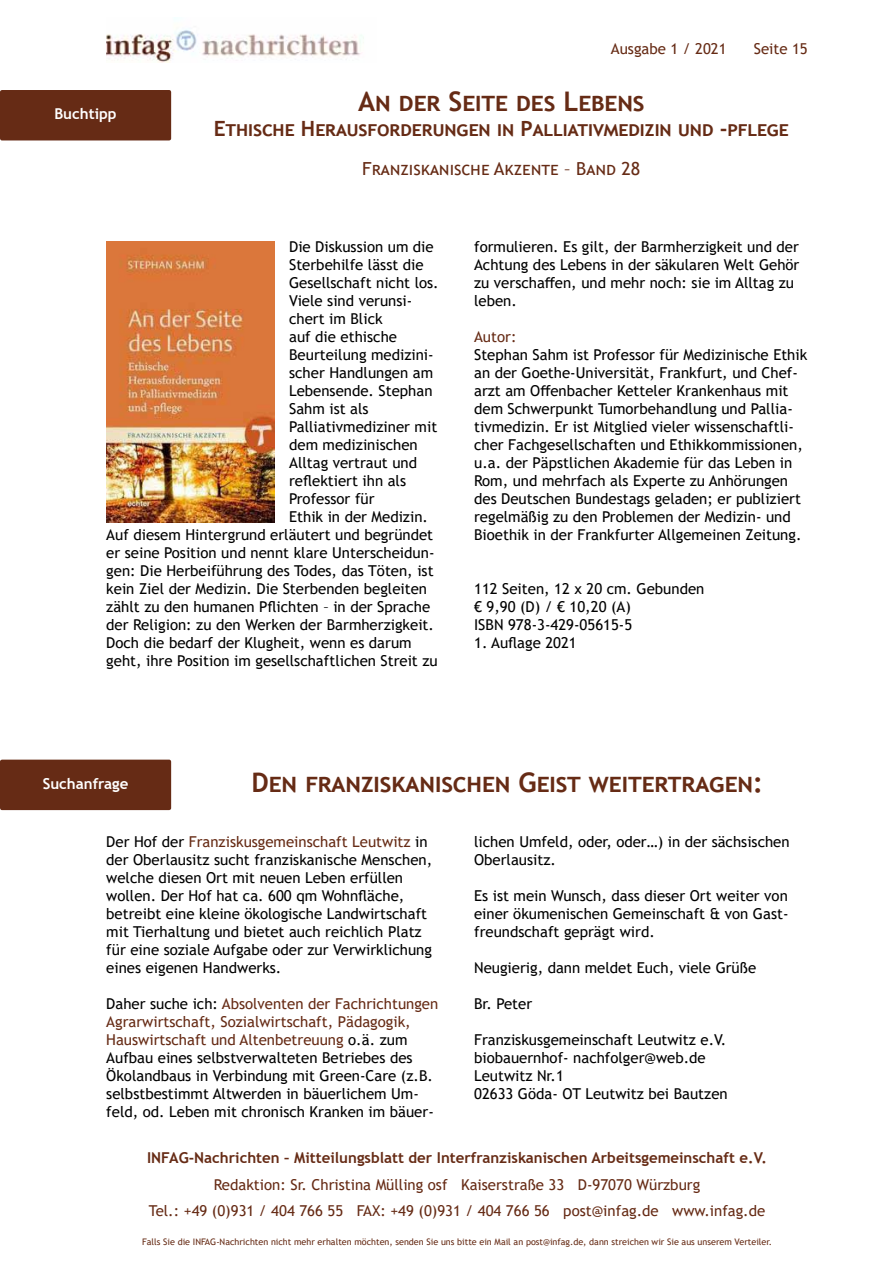
<style>
.page{position:relative;width:893px;height:1263px;background:#fff}
.page>*{position:absolute;margin:0;border:0;box-sizing:border-box;transform-origin:0 0}
.t1{font:700 27px "Trebuchet MS";color:#662b15}
.t2{font:700 21px "Trebuchet MS";color:#662b15}
.t3{font:18px "Trebuchet MS";color:#662b15}
.t4{font:15px/18px "Trebuchet MS";color:#000}
.t5{font:15px/26.5px "Trebuchet MS";color:#662b15;text-align:center}
.t6{font:700 15px "Trebuchet MS";color:#662b15}
.t7{font:700 15px "Trebuchet MS";color:#fff}
.t8{font:9px "Trebuchet MS";color:#662b15}
.s1{color:#662b15}
</style>
<div class="page">
<div style="left:0;top:760px;width:171px;height:50px;background:#662b15;border-radius:2px"></div>
<div style="left:0;top:90px;width:171px;height:50px;background:#662b15;border-radius:2px"></div>
<img style="left:106px;top:241px;width:168px;height:281px">
<img style="left:106px;top:29px;width:258px;height:33px">
<p class="t7" style="left:54px;top:104px;width:64px">Buchtipp</p>
<p class="t5" style="left:611px;top:35px;width:117px">Ausgabe 1 / 2021</p>
<p class="t5" style="left:754px;top:35px;width:56px">Seite 15</p>
<h1 class="t1" style="left:358px;top:85px;width:288px">An der Seite des Lebens</h1>
<h2 class="t2" style="left:214px;top:116px;width:577px">Ethische Herausforderungen in Palliativmedizin und -pflege</h2>
<p class="t3" style="left:362px;top:158px;width:280px">Franziskanische Akzente – Band 28</p>
<p class="t4" style="left:289px;top:238px;width:146px">Die Diskussion um die</p>
<p class="t4" style="left:289px;top:256px;width:136px">Sterbehilfe lässt die</p>
<p class="t4" style="left:289px;top:274px;width:151px">Gesellschaft nicht los.</p>
<p class="t4" style="left:289px;top:292px;width:125px">Viele sind verunsi-</p>
<p class="t4" style="left:289px;top:310px;width:95px">chert im Blick</p>
<p class="t4" style="left:289px;top:328px;width:109px">auf die ethische</p>
<p class="t4" style="left:289px;top:346px;width:146px">Beurteilung medizini-</p>
<p class="t4" style="left:289px;top:364px;width:145px">scher Handlungen am</p>
<p class="t4" style="left:289px;top:382px;width:145px">Lebensende. Stephan</p>
<p class="t4" style="left:289px;top:400px;width:81px">Sahm ist als</p>
<p class="t4" style="left:289px;top:418px;width:150px">Palliativmediziner mit</p>
<p class="t4" style="left:289px;top:436px;width:130px">dem medizinischen</p>
<p class="t4" style="left:289px;top:454px;width:129px">Alltag vertraut und</p>
<p class="t4" style="left:289px;top:472px;width:118px">reflektiert ihn als</p>
<p class="t4" style="left:289px;top:490px;width:87px">Professor für</p>
<p class="t4" style="left:289px;top:508px;width:140px">Ethik in der Medizin.</p>
<p class="t4" style="left:106px;top:526px;width:328px">Auf diesem Hintergrund erläutert und begründet</p>
<p class="t4" style="left:106px;top:544px;width:330px">er seine Position und nennt klare Unterscheidun-</p>
<p class="t4" style="left:106px;top:562px;width:329px">gen: Die Herbeiführung des Todes, das Töten, ist</p>
<p class="t4" style="left:106px;top:580px;width:322px">kein Ziel der Medizin. Die Sterbenden begleiten</p>
<p class="t4" style="left:106px;top:598px;width:325px">zählt zu den humanen Pflichten – in der Sprache</p>
<p class="t4" style="left:106px;top:616px;width:329px">der Religion: zu den Werken der Barmherzigkeit.</p>
<p class="t4" style="left:106px;top:634px;width:307px">Doch die bedarf der Klugheit, wenn es darum</p>
<p class="t4" style="left:106px;top:652px;width:333px">geht, ihre Position im gesellschaftlichen Streit zu</p>
<p class="t4" style="left:474px;top:238px;width:327px">formulieren. Es gilt, der Barmherzigkeit und der Achtung des Lebens in der säkularen Welt Gehör zu verschaffen, und mehr noch: sie im Alltag zu leben.</p>
<p class="t5" style="left:474px;top:323px;width:44px">Autor:</p>
<p class="t4" style="left:474px;top:346px;width:335px">Stephan Sahm ist Professor für Medizinische Ethik an der Goethe-Universität, Frankfurt, und Chef&shy;arzt am Offenbacher Ketteler Krankenhaus mit dem Schwerpunkt Tumorbehandlung und Pallia&shy;tivmedizin. Er ist Mitglied vieler wissenschaftli&shy;cher Fachgesellschaften und Ethikkommissionen, u.a. der Päpstlichen Akademie für das Leben in Rom, und mehrfach als Experte zu Anhörungen des Deutschen Bundestags geladen; er publiziert regelmäßig zu den Problemen der Medizin- und Bioethik in der Frankfurter Allgemeinen Zeitung.</p>
<p class="t4" style="left:474px;top:580px;width:232px">112 Seiten, 12 x 20 cm. Gebunden € 9,90 (D) / € 10,20 (A)<br>ISBN 978-3-429-05615-5</p>
<p class="t4" style="left:474px;top:634px;width:104px">1. Auflage 2021</p>
<p class="t7" style="left:43px;top:774px;width:87px">Suchanfrage</p>
<h1 class="t1" style="left:251px;top:765px;width:513px">Den franziskanischen Geist weitertragen:</h1>
<p class="t4" style="left:106px;top:833px;width:327px">Der Hof der <span class="s1">Franziskusgemeinschaft Leutwitz</span> in der Oberlausitz sucht franziskanische Menschen, welche diesen Ort mit neuen Leben erfüllen wollen. Der Hof hat ca. 600 qm Wohnfläche, betreibt eine kleine ökologische Landwirtschaft mit Tierhaltung und bietet auch reichlich Platz für eine soziale Aufgabe oder zur Verwirklichung eines eigenen Handwerks.</p>
<p class="t4" style="left:106px;top:995px;width:333px">Daher suche ich: <span class="s1">Absolventen der Fachrichtungen Agrarwirtschaft, Sozialwirtschaft, Pädagogik, Hauswirtschaft und Altenbetreuung</span> o.ä. zum Aufbau eines selbstverwalteten Betriebes des Ökolandbaus in Verbindung mit Green-Care (z.B. selbstbestimmt Altwerden in bäuerlichem Um&shy;feld, od. Leben mit chronisch Kranken im bäuer-</p>
<p class="t4" style="left:474px;top:833px;width:317px">lichen Umfeld, oder, oder…) in der sächsischen<br>Oberlausitz.</p>
<p class="t4" style="left:474px;top:887px;width:316px;text-align:justify">Es ist mein Wunsch, dass dieser Ort weiter von einer ökumenischen Gemeinschaft &amp; von Gast&shy;freundschaft geprägt wird.</p>
<p class="t4" style="left:474px;top:959px;width:284px">Neugierig, dann meldet Euch, viele Grüße</p>
<p class="t4" style="left:474px;top:995px;width:60px">Br. Peter</p>
<p class="t4" style="left:474px;top:1031px;width:255px">Franziskusgemeinschaft Leutwitz e.V. biobauernhof- nachfolger@web.de<br>Leutwitz Nr.1<br>02633 Göda- OT Leutwitz bei Bautzen</p>
<p class="t6" style="left:147px;top:1148px;width:621px">INFAG-Nachrichten – Mitteilungsblatt der Interfranziskanischen Arbeitsgemeinschaft e.V.</p>
<p class="t5" style="left:149px;top:1171px;width:618px">Redaktion: Sr. Christina Mülling osf Kaiserstraße 33 D-97070 Würzburg<br>Tel.: +49 (0)931 / 404 766 55 FAX: +49 (0)931 / 404 766 56 post@infag.de www.infag.de</p>
<p class="t8" style="left:142px;top:1236px;width:632px">Falls Sie die INFAG-Nachrichten nicht mehr erhalten möchten, senden Sie uns bitte ein Mail an post@infag.de, dann streichen wir Sie aus unserem Verteiler.</p>
</div>
